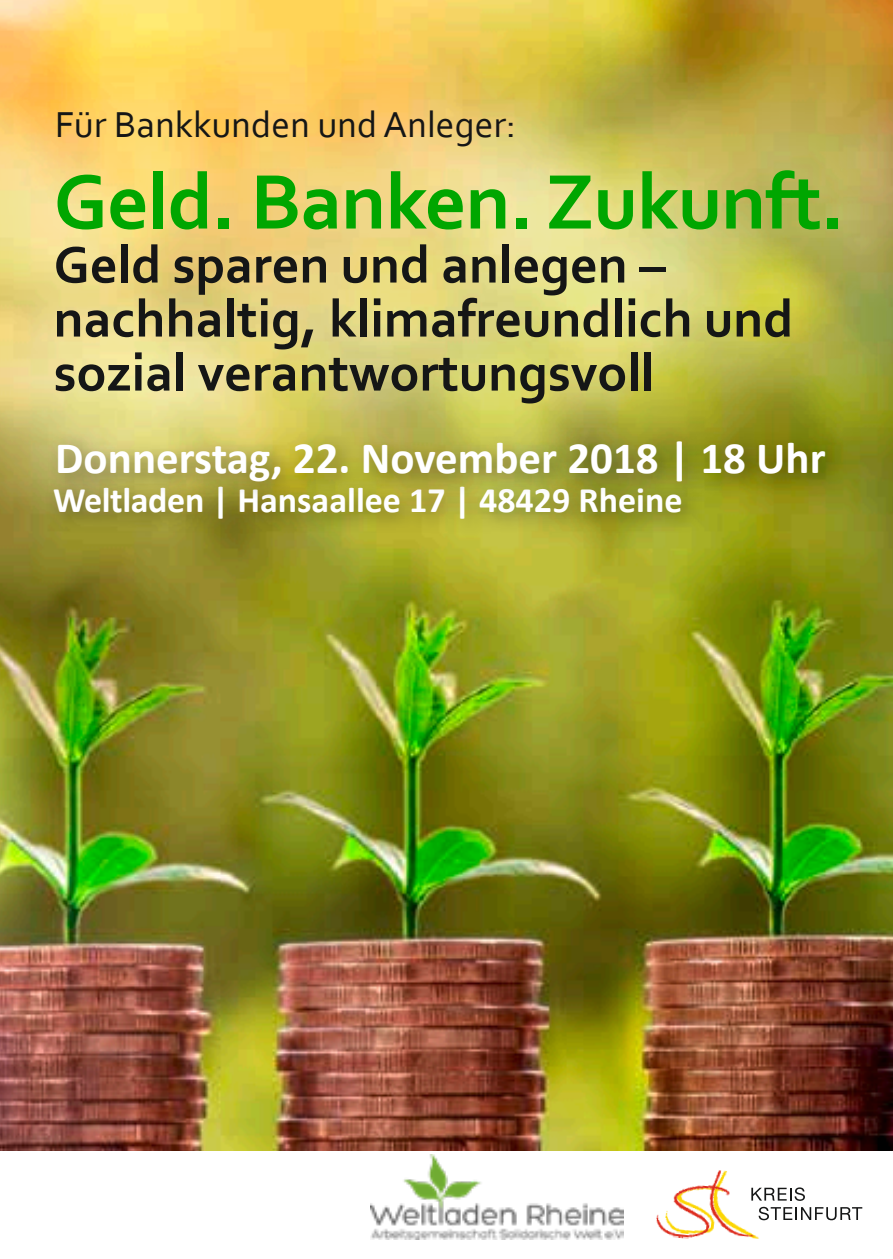
<style>
.page{position:relative;width:893px;height:1259px;background:#fff}
.page>*{position:absolute;margin:0;border:0;box-sizing:border-box;transform-origin:0 0}
.t1{font:700 81px "Corbel";letter-spacing:-.01em;color:#00a600}
.t2{font:700 54px/54px "Corbel";color:#151616}
.t3{font:700 45px "Calibri";color:#fff}
.t4{font:37.8px "Corbel";color:#151616}
.t5{font:700 36px "Calibri";color:#fff}
</style>
<div class="page">
<img style="left:0;top:0;width:893px;height:1151px">
<div style="left:0;top:43px;width:893px;height:487px;background:#fff;opacity:.53"></div>
<img style="left:370px;top:1154px;width:253px;height:85px">
<svg style="left:769px;top:1187px;width:93px;height:33px"></svg>
<img style="left:656px;top:1170px;width:113px;height:69px">
<div style="left:43px;top:477px;width:661px;height:64px;background:#151616;opacity:.43"></div>
<div style="left:46px;top:429px;width:802px;height:75px;background:#151616;opacity:.43"></div>
<p class="t4" style="left:55px;top:101px;width:462px">Für Bankkunden und Anleger:</p>
<h1 class="t1" style="left:54px;top:151px;width:793px">Geld. Banken. Zukunft.</h1>
<p class="t2" style="left:54px;top:236px;width:741px">Geld sparen und anlegen – nachhaltig, klimafreundlich und sozial verantwortungsvoll</p>
<p class="t3" style="left:55px;top:429px;width:772px">Donnerstag, 22. November 2018 | 18 Uhr</p>
<p class="t5" style="left:53px;top:477px;width:631px">Weltladen | Hansaallee 17 | 48429 Rheine</p>
</div>
